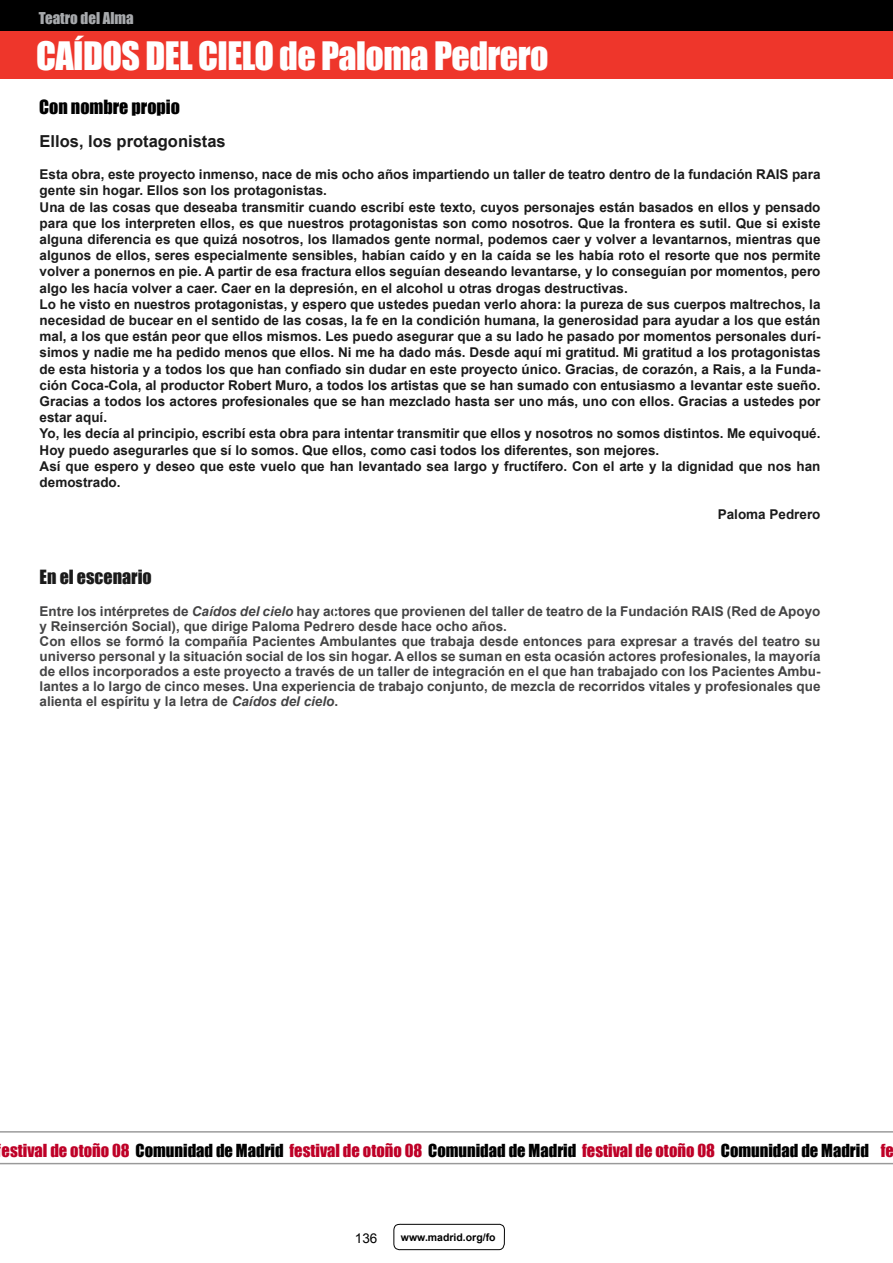
<style>
.page{position:relative;width:893px;height:1263px;background:#fff}
.page>*{position:absolute;margin:0;border:0;box-sizing:border-box;transform-origin:0 0}
.t1{font:36px "Impact";letter-spacing:-.015em;color:#fff}
.t2{font:18px "Impact";color:#000}
.t3{font:16.5px "Impact";color:#000}
.t4{font:700 16.5px "Arial";color:#000}
.t5{font:16.5px "Impact";color:#be0027}
.t6{font:15px "Impact";color:#a7a9ac}
.t7{font:700 13.5px/16.2px "Arial";color:#000}
.t8{font:700 13.5px/15px "Arial";color:#2f2f30}
.t9{font:13.5px "Arial";color:#000}
.t10{font:700 10.5px "Arial";color:#000}
.s1{font-style:italic}
.s2{color:#be0027}
</style>
<div class="page">
<svg style="left:393px;top:1223px;width:112px;height:27px"></svg>
<div style="left:0;top:0;width:893px;height:40px;background:#000"></div>
<div style="left:0;top:31px;width:893px;height:48px;background:#ee362b"></div>
<hr style="left:0;top:1131px;width:893px;height:1px;background:#000">
<hr style="left:0;top:1163px;width:893px;height:1px;background:#000">
<p class="t6" style="left:39px;top:6px;width:96px">Teatro del Alma</p>
<h1 class="t1" style="left:36px;top:28px;width:514px">CAÍDOS DEL CIELO de Paloma Pedrero</h1>
<h2 class="t2" style="left:39px;top:93px;width:142px">Con nombre propio</h2>
<p class="t4" style="left:40px;top:130px;width:188px">Ellos, los protagonistas</p>
<p class="t7" style="left:40px;top:167px;width:782px">Esta obra, este proyecto inmenso, nace de mis ocho años impartiendo un taller de teatro dentro de la fundación RAIS para gente sin hogar. Ellos son los protagonistas.<br>Una de las cosas que deseaba transmitir cuando escribí este texto, cuyos personajes están basados en ellos y pensado para que los interpreten ellos, es que nuestros protagonistas son como nosotros. Que la frontera es sutil. Que si existe alguna diferencia es que quizá nosotros, los llamados gente normal, podemos caer y volver a levantarnos, mientras que algunos de ellos, seres especialmente sensibles, habían caído y en la caída se les había roto el resorte que nos permite volver a ponernos en pie. A partir de esa fractura ellos seguían deseando levantarse, y lo conseguían por momentos, pero algo les hacía volver a caer. Caer en la depresión, en el alcohol u otras drogas destructivas.<br>Lo he visto en nuestros protagonistas, y espero que ustedes puedan verlo ahora: la pureza de sus cuerpos maltrechos, la necesidad de bucear en el sentido de las cosas, la fe en la condición humana, la generosidad para ayudar a los que están mal, a los que están peor que ellos mismos. Les puedo asegurar que a su lado he pasado por momentos personales durí&shy;simos y nadie me ha pedido menos que ellos. Ni me ha dado más. Desde aquí mi gratitud. Mi gratitud a los protagonistas de esta historia y a todos los que han confiado sin dudar en este proyecto único. Gracias, de corazón, a Rais, a la Funda&shy;ción Coca-Cola, al productor Robert Muro, a todos los artistas que se han sumado con entusiasmo a levantar este sueño.<br>Gracias a todos los actores profesionales que se han mezclado hasta ser uno más, uno con ellos. Gracias a ustedes por estar aquí.<br>Yo, les decía al principio, escribí esta obra para intentar transmitir que ellos y nosotros no somos distintos. Me equivoqué.<br>Hoy puedo asegurarles que sí lo somos. Que ellos, como casi todos los diferentes, son mejores.<br>Así que espero y deseo que este vuelo que han levantado sea largo y fructífero. Con el arte y la dignidad que nos han demostrado.</p>
<p class="t7" style="left:718px;top:507px;width:104px">Paloma Pedrero</p>
<h2 class="t2" style="left:40px;top:563px;width:114px">En el escenario</h2>
<p class="t8" style="left:40px;top:604px;width:782px">Entre los intérpretes de <span class="s1">Caídos del cielo</span> hay actores que provienen del taller de teatro de la Fundación RAIS (Red de Apoyo y Reinserción Social), que dirige Paloma Pedrero desde hace ocho años.<br>Con ellos se formó la compañía Pacientes Ambulantes que trabaja desde entonces para expresar a través del teatro su universo personal y la situación social de los sin hogar. A ellos se suman en esta ocasión actores profesionales, la mayoría de ellos incorporados a este proyecto a través de un taller de integración en el que han trabajado con los Pacientes Ambu&shy;lantes a lo largo de cinco meses. Una experiencia de trabajo conjunto, de mezcla de recorridos vitales y profesionales que alienta el espíritu y la letra de <span class="s1">Caídos del cielo</span>.</p>
<p class="t3" style="left:2px;top:1137px;width:869px"><span class="s2">estival de otoño 08</span> Comunidad de Madrid <span class="s2">festival de otoño 08</span> Comunidad de Madrid <span class="s2">festival de otoño 08</span> Comunidad de Madrid</p>
<p class="t5" style="left:881px;top:1137px;width:15px">fe</p>
<p class="t9" style="left:355px;top:1229px;width:24px">136</p>
<p class="t10" style="left:401px;top:1230px;width:96px">www.madrid.org/fo</p>
</div>
